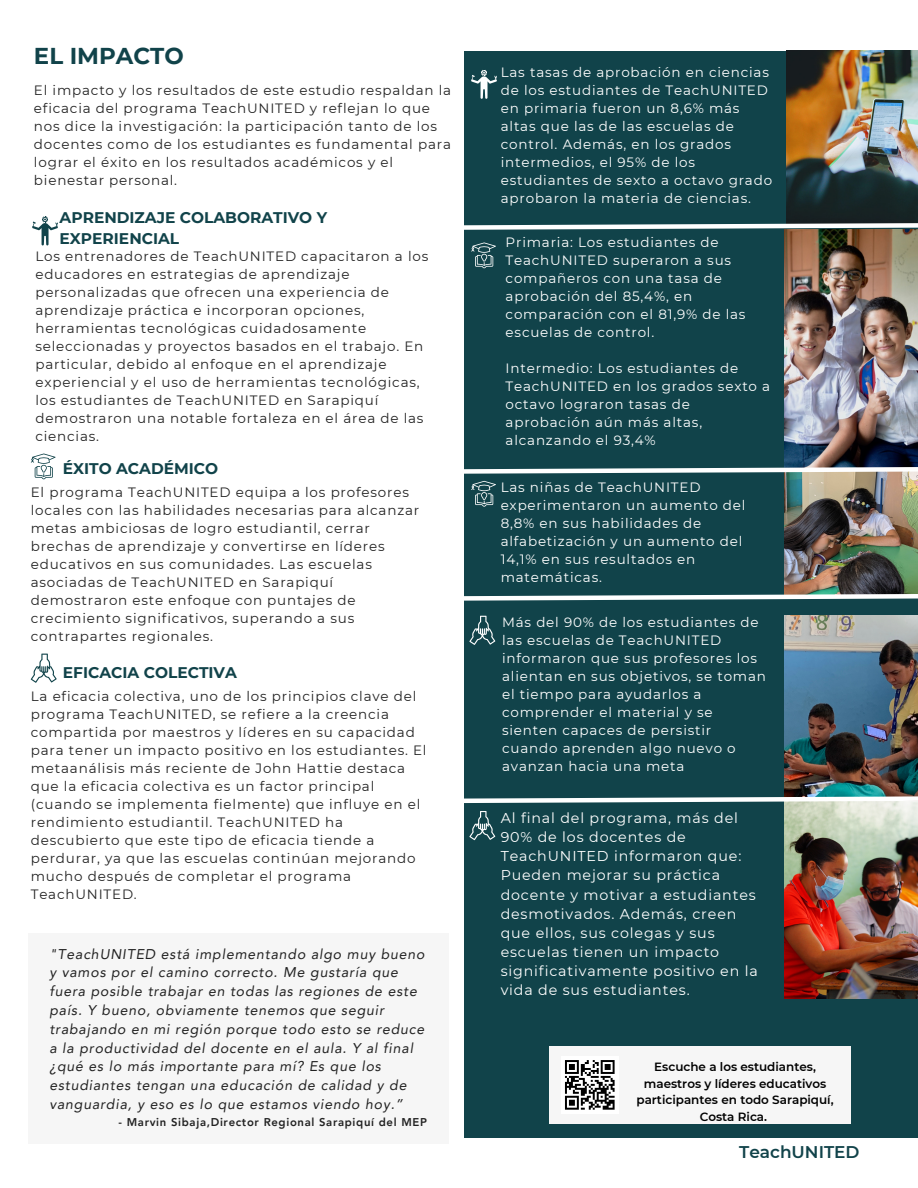
<style>
.page{position:relative;width:918px;height:1188px;background:#fff}
.page>*{position:absolute;margin:0;border:0;box-sizing:border-box;transform-origin:0 0}
.t1{font:700 22.95px "Montserrat";color:#11434a}
.t2{font:600 16.95px "Montserrat";color:#11434a}
.t3{font:700 15.45px/21.3px "Montserrat";color:#11434a}
.t4{font:14.25px/19.2px "Montserrat";letter-spacing:.06em;color:#fff}
.t5{font:italic 14.1px/18.8px "Avenir LT Pro";letter-spacing:.06em;color:#222}
.t6{font:13.5px/18px "Montserrat";letter-spacing:.06em;color:#222}
.t7{font:13.5px/18px "Montserrat";letter-spacing:.06em;color:#fff}
.t8{font:600 12px/16.4px "Montserrat";color:#000;text-align:center}
.t9{font:800 11.25px "Avenir LT Pro";letter-spacing:.06em;color:#222}
</style>
<div class="page">
<div style="left:464px;top:51px;width:454px;height:1086px;background:#11434a"></div>
<img style="left:785px;top:616px;width:133px;height:383px">
<img style="left:786px;top:51px;width:132px;height:170px">
<img style="left:785px;top:232px;width:133px;height:233px">
<img style="left:785px;top:507px;width:133px;height:85px">
<svg style="left:464px;top:221px;width:454px;height:11px"></svg>
<svg style="left:464px;top:592px;width:454px;height:9px"></svg>
<svg style="left:464px;top:794px;width:454px;height:11px"></svg>
<svg style="left:31px;top:454px;width:25px;height:25px"></svg>
<svg style="left:31px;top:654px;width:26px;height:29px"></svg>
<svg style="left:32px;top:216px;width:26px;height:29px"></svg>
<div style="left:549px;top:1046px;width:302px;height:78px;background:#f6f6f6"></div>
<div style="left:561px;top:1056px;width:58px;height:58px;background:#fff"></div>
<svg style="left:565px;top:1060px;width:50px;height:50px"></svg>
<div style="left:29px;top:933px;width:420px;height:211px;background:#f6f6f6"></div>
<svg style="left:469px;top:811px;width:26px;height:29px"></svg>
<svg style="left:469px;top:616px;width:26px;height:29px"></svg>
<svg style="left:464px;top:465px;width:454px;height:42px"></svg>
<svg style="left:471px;top:242px;width:25px;height:26px"></svg>
<svg style="left:471px;top:70px;width:26px;height:29px"></svg>
<p class="t1" style="left:34px;top:42px;width:151px">EL IMPACTO</p>
<p class="t6" style="left:34px;top:81px;width:419px">El impacto y los resultados de este estudio respaldan la eficacia del programa TeachUNITED y reflejan lo que nos dice la investigación: la participación tanto de los docentes como de los estudiantes es fundamental para lograr el éxito en los resultados académicos y el bienestar personal.</p>
<p class="t3" style="left:60px;top:206px;width:269px">APRENDIZAJE COLABORATIVO Y<br>EXPERIENCIAL</p>
<p class="t6" style="left:35px;top:247px;width:394px">Los entrenadores de TeachUNITED capacitaron a los educadores en estrategias de aprendizaje personalizadas que ofrecen una experiencia de aprendizaje práctica e incorporan opciones, herramientas tecnológicas cuidadosamente seleccionadas y proyectos basados en el trabajo. En particular, debido al enfoque en el aprendizaje experiencial y el uso de herramientas tecnológicas, los estudiantes de TeachUNITED en Sarapiquí demostraron una notable fortaleza en el área de las ciencias.</p>
<p class="t3" style="left:63px;top:457px;width:157px">ÉXITO ACADÉMICO</p>
<p class="t6" style="left:31px;top:483px;width:390px">El programa TeachUNITED equipa a los profesores locales con las habilidades necesarias para alcanzar metas ambiciosas de logro estudiantil, cerrar brechas de aprendizaje y convertirse en líderes educativos en sus comunidades. Las escuelas asociadas de TeachUNITED en Sarapiquí demostraron este enfoque con puntajes de crecimiento significativos, superando a sus contrapartes regionales.</p>
<p class="t3" style="left:63px;top:662px;width:176px">EFICACIA COLECTIVA</p>
<p class="t6" style="left:31px;top:687px;width:397px">La eficacia colectiva, uno de los principios clave del programa TeachUNITED, se refiere a la creencia compartida por maestros y líderes en su capacidad para tener un impacto positivo en los estudiantes. El metaanálisis más reciente de John Hattie destaca que la eficacia colectiva es un factor principal (cuando se implementa fielmente) que influye en el rendimiento estudiantil. TeachUNITED ha descubierto que este tipo de eficacia tiende a perdurar, ya que las escuelas continúan mejorando mucho después de completar el programa TeachUNITED.</p>
<p class="t5" style="left:49px;top:946px;width:377px">"TeachUNITED está implementando algo muy bueno y vamos por el camino correcto. Me gustaría que fuera posible trabajar en todas las regiones de este país. Y bueno, obviamente tenemos que seguir trabajando en mi región porque todo esto se reduce a la productividad del docente en el aula. Y al final ¿qué es lo más importante para mí? Es que los estudiantes tengan una educación de calidad y de vanguardia, y eso es lo que estamos viendo hoy.”</p>
<p class="t9" style="left:119px;top:1117px;width:310px">- Marvin Sibaja,Director Regional Sarapiquí del MEP</p>
<p class="t7" style="left:501px;top:63px;width:273px">Las tasas de aprobación en ciencias de los estudiantes de TeachUNITED en primaria fueron un 8,6% más altas que las de las escuelas de control. Además, en los grados intermedios, el 95% de los estudiantes de sexto a octavo grado aprobaron la materia de ciencias.</p>
<p class="t7" style="left:506px;top:233px;width:241px">Primaria: Los estudiantes de<br>TeachUNITED superaron a sus compañeros con una tasa de aprobación del 85,4%, en comparación con el 81,9% de las escuelas de control.</p>
<p class="t7" style="left:506px;top:359px;width:266px">Intermedio: Los estudiantes de<br>TeachUNITED en los grados sexto a octavo lograron tasas de aprobación aún más altas, alcanzando el 93,4%</p>
<p class="t7" style="left:501px;top:478px;width:246px">Las niñas de TeachUNITED experimentaron un aumento del<br>8,8% en sus habilidades de alfabetización y un aumento del<br>14,1% en sus resultados en matemáticas.</p>
<p class="t7" style="left:502px;top:613px;width:265px">Más del 90% de los estudiantes de las escuelas de TeachUNITED informaron que sus profesores los alientan en sus objetivos, se toman el tiempo para ayudarlos a comprender el material y se sienten capaces de persistir cuando aprenden algo nuevo o avanzan hacia una meta</p>
<p class="t4" style="left:501px;top:808px;width:259px">Al final del programa, más del<br>90% de los docentes de<br>TeachUNITED informaron que:<br>Pueden mejorar su práctica docente y motivar a estudiantes desmotivados. Además, creen que ellos, sus colegas y sus escuelas tienen un impacto significativamente positivo en la vida de sus estudiantes.</p>
<p class="t8" style="left:637px;top:1059px;width:199px">Escuche a los estudiantes, maestros y líderes educativos participantes en todo Sarapiquí,<br>Costa Rica.</p>
<p class="t2" style="left:739px;top:1142px;width:122px">TeachUNITED</p>
</div>
